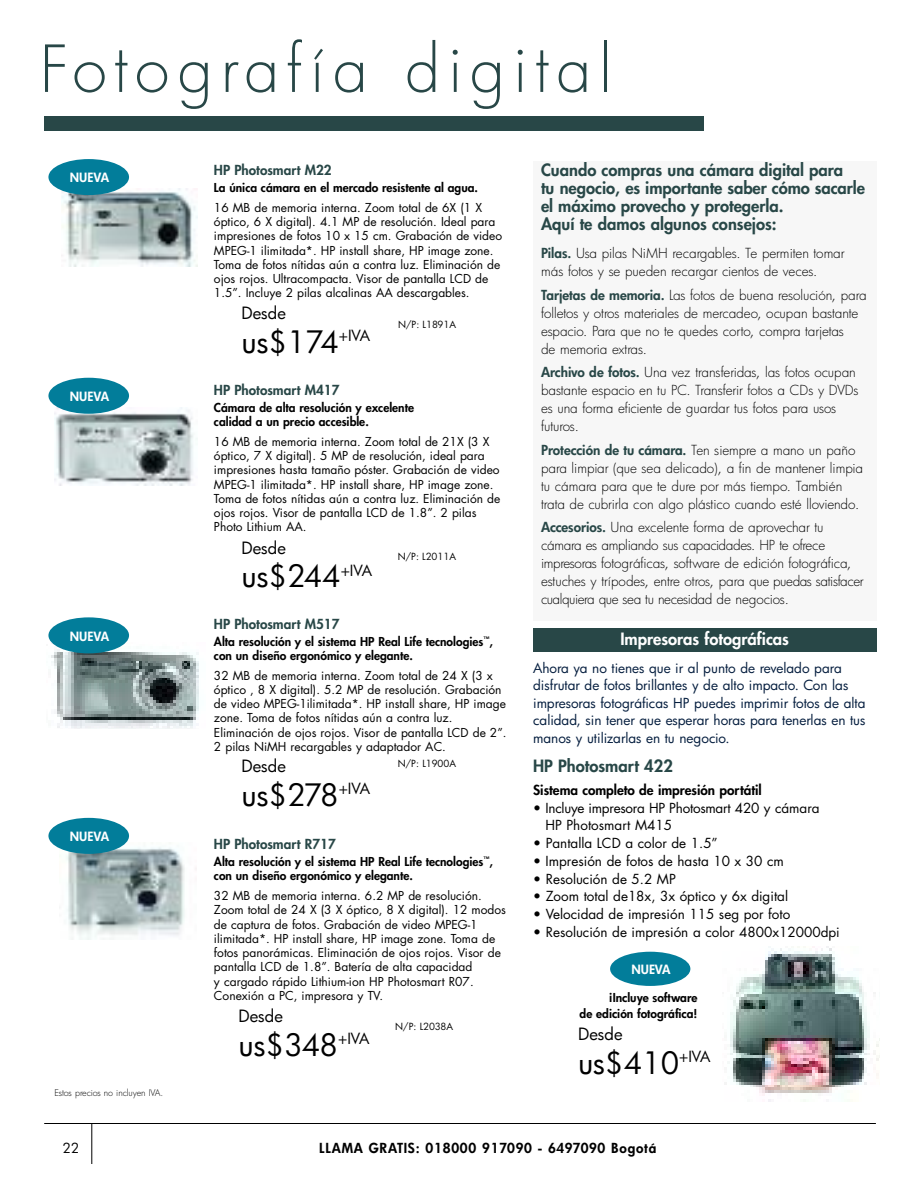
<style>
.page{position:relative;width:918px;height:1188px;background:#fff}
.page>*{position:absolute;margin:0;border:0;box-sizing:border-box;transform-origin:0 0}
.t1{font:300 63px "Futura";letter-spacing:.125em;color:#284747}
.t2{font:30px "Futura";letter-spacing:-.01em;color:#000}
.t3{font:800 16.5px/18px "Futura LT";color:#284747}
.t4{font:16.5px "Futura";color:#000}
.t5{font:800 16.5px "Futura LT";color:#fff}
.t6{font:300 13.5px/18px "Futura";letter-spacing:-.01em;color:#000}
.t7{font:13.5px/17.5px "Futura";letter-spacing:-.005em;color:#051e3f}
.t8{font:13.5px "Futura LT";color:#000}
.t9{font:800 13.5px "Futura LT";color:#284747}
.t10{font:13.5px/17.7px "Futura LT";letter-spacing:-.02em;color:#000}
.t11{font:800 13.5px "Futura";letter-spacing:.06em;color:#000}
.t12{font:800 13.5px "Futura LT";color:#000}
.t13{font:13.5px "Futura";color:#000}
.t14{font:800 12.45px "Futura";letter-spacing:-.005em;color:#fff}
.t15{font:12px/14.2px "Futura LT";color:#000}
.t16{font:800 12px/14.2px "Futura LT";color:#000}
.t17{font:800 12px/15.6px "Futura";color:#000;text-align:right}
.t18{font:9.6px "Futura";color:#000}
.t19{font:300 9px "Futura";letter-spacing:-.01em;color:#000}
.s1{font-weight:800;color:#284747}
</style>
<div class="page">
<img style="left:51px;top:643px;width:148px;height:85px">
<div style="left:533px;top:162px;width:343px;height:459px;background:#f7f7f7"></div>
<hr style="left:44px;top:1123px;width:832px;height:1px;background:#000">
<hr style="left:91px;top:1124px;width:1px;height:40px;background:#000">
<img style="left:724px;top:947px;width:155px;height:155px">
<img style="left:55px;top:407px;width:142px;height:79px">
<div style="left:45px;top:116px;width:659px;height:15px;background:#284747"></div>
<img style="left:61px;top:842px;width:135px;height:97px">
<img style="left:61px;top:188px;width:137px;height:79px">
<div style="left:533px;top:629px;width:343px;height:23px;background:#284747"></div>
<div style="left:610px;top:952px;width:80px;height:34px;background:#027d9a;border-radius:50%"></div>
<div style="left:48px;top:617px;width:81px;height:36px;background:#027d9a;border-radius:50%"></div>
<div style="left:48px;top:159px;width:81px;height:36px;background:#027d9a;border-radius:50%"></div>
<div style="left:48px;top:378px;width:81px;height:36px;background:#027d9a;border-radius:50%"></div>
<div style="left:48px;top:818px;width:81px;height:36px;background:#027d9a;border-radius:50%"></div>
<h1 class="t1" style="left:40px;top:40px;width:573px">Fotografía digital</h1>
<p class="t14" style="left:70px;top:172px;width:41px">NUEVA</p>
<p class="t14" style="left:70px;top:391px;width:41px">NUEVA</p>
<p class="t14" style="left:70px;top:630px;width:41px">NUEVA</p>
<p class="t14" style="left:70px;top:831px;width:41px">NUEVA</p>
<p class="t19" style="left:54px;top:1089px;width:110px">Estos precios no incluyen IVA.</p>
<p class="t9" style="left:214px;top:164px;width:119px">HP Photosmart M22</p>
<p class="t16" style="left:214px;top:182px;width:266px">La única cámara en el mercado resistente al agua.</p>
<p class="t15" style="left:214px;top:201px;width:290px">16 MB de memoria interna. Zoom total de 6X (1 X óptico, 6 X digital). 4.1 MP de resolución. Ideal para impresiones de fotos 10 x 15 cm. Grabación de video MPEG-1 ilimitada*. HP install share, HP image zone.<br>Toma de fotos nítidas aún a contra luz. Eliminación de ojos rojos. Ultracompacta. Visor de pantalla LCD de 1.5”. Incluye 2 pilas alcalinas AA descargables.</p>
<h3 class="t4" style="left:242px;top:305px;width:46px">Desde</h3>
<h2 class="t2" style="left:242px;top:328px;width:130px">us$174<sup>+IVA</sup></h2>
<p class="t18" style="left:398px;top:320px;width:59px">N/P: L1891A</p>
<p class="t9" style="left:214px;top:385px;width:127px">HP Photosmart M417</p>
<p class="t16" style="left:214px;top:402px;width:202px">Cámara de alta resolución y excelente calidad a un precio accesible.</p>
<p class="t15" style="left:214px;top:435px;width:288px">16 MB de memoria interna. Zoom total de 21X (3 X óptico, 7 X digital). 5 MP de resolución, ideal para impresiones hasta tamaño póster. Grabación de video MPEG-1 ilimitada*. HP install share, HP image zone.<br>Toma de fotos nítidas aún a contra luz. Eliminación de ojos rojos. Visor de pantalla LCD de 1.8”. 2 pilas Photo Lithium AA.</p>
<h3 class="t4" style="left:242px;top:540px;width:46px">Desde</h3>
<h2 class="t2" style="left:242px;top:563px;width:132px">us$244<sup>+IVA</sup></h2>
<p class="t18" style="left:398px;top:553px;width:60px">N/P: L2011A</p>
<p class="t9" style="left:214px;top:619px;width:127px">HP Photosmart M517</p>
<p class="t16" style="left:214px;top:636px;width:280px">Alta resolución y el sistema HP Real Life tecnologies<sup>™</sup>, con un diseño ergonómico y elegante.</p>
<p class="t15" style="left:214px;top:669px;width:294px">32 MB de memoria interna. Zoom total de 24 X (3 x óptico , 8 X digital). 5.2 MP de resolución. Grabación de video MPEG-1ilimitada*. HP install share, HP image zone. Toma de fotos nítidas aún a contra luz.<br>Eliminación de ojos rojos. Visor de pantalla LCD de 2”.<br>2 pilas NiMH recargables y adaptador AC.</p>
<h3 class="t4" style="left:242px;top:758px;width:46px">Desde</h3>
<h2 class="t2" style="left:242px;top:781px;width:130px">us$278<sup>+IVA</sup></h2>
<p class="t18" style="left:398px;top:759px;width:60px">N/P: L1900A</p>
<p class="t9" style="left:214px;top:839px;width:123px">HP Photosmart R717</p>
<p class="t16" style="left:214px;top:856px;width:280px">Alta resolución y el sistema HP Real Life tecnologies<sup>™</sup>, con un diseño ergonómico y elegante.</p>
<p class="t15" style="left:214px;top:890px;width:293px">32 MB de memoria interna. 6.2 MP de resolución.<br>Zoom total de 24 X (3 X óptico, 8 X digital). 12 modos de captura de fotos. Grabación de video MPEG-1 ilimitada*. HP install share, HP image zone. Toma de fotos panorámicas. Eliminación de ojos rojos. Visor de pantalla LCD de 1.8”. Batería de alta capacidad<br>y cargado rápido Lithium-ion HP Photosmart R07.<br>Conexión a PC, impresora y TV.</p>
<h3 class="t4" style="left:239px;top:1009px;width:46px">Desde</h3>
<h2 class="t2" style="left:239px;top:1031px;width:132px">us$348<sup>+IVA</sup></h2>
<p class="t18" style="left:395px;top:1022px;width:59px">N/P: L2038A</p>
<h3 class="t3" style="left:541px;top:163px;width:325px">Cuando compras una cámara digital para<br>tu negocio, es importante saber cómo sacarle el máximo provecho y protegerla.<br>Aquí te damos algunos consejos:</h3>
<p class="t6" style="left:541px;top:246px;width:305px"><span class="s1">Pilas.</span> Usa pilas NiMH recargables. Te permiten tomar más fotos y se pueden recargar cientos de veces.</p>
<p class="t6" style="left:541px;top:287px;width:327px"><span class="s1">Tarjetas de memoria.</span> Las fotos de buena resolución, para folletos y otros materiales de mercadeo, ocupan bastante espacio. Para que no te quedes corto, compra tarjetas<br>de memoria extras.</p>
<p class="t6" style="left:541px;top:364px;width:319px"><span class="s1">Archivo de fotos.</span> Una vez transferidas, las fotos ocupan bastante espacio en tu PC. Transferir fotos a CDs y DVDs es una forma eficiente de guardar tus fotos para usos futuros.</p>
<p class="t6" style="left:541px;top:442px;width:324px"><span class="s1">Protección de tu cámara.</span> Ten siempre a mano un paño para limpiar (que sea delicado), a fin de mantener limpia tu cámara para que te dure por más tiempo. También trata de cubrirla con algo plástico cuando esté lloviendo.</p>
<p class="t6" style="left:541px;top:519px;width:324px"><span class="s1">Accesorios.</span> Una excelente forma de aprovechar tu cámara es ampliando sus capacidades. HP te ofrece impresoras fotográficas, software de edición fotográfica, estuches y trípodes, entre otros, para que puedas satisfacer cualquiera que sea tu necesidad de negocios.</p>
<h3 class="t5" style="left:620px;top:633px;width:170px">Impresoras fotográficas</h3>
<p class="t7" style="left:533px;top:660px;width:334px">Ahora ya no tienes que ir al punto de revelado para disfrutar de fotos brillantes y de alto impacto. Con las impresoras fotográficas HP puedes imprimir fotos de alta calidad, sin tener que esperar horas para tenerlas en tus manos y utilizarlas en tu negocio.</p>
<h3 class="t3" style="left:533px;top:759px;width:141px">HP Photosmart 422</h3>
<p class="t12" style="left:533px;top:785px;width:230px">Sistema completo de impresión portátil</p>
<p class="t10" style="left:546px;top:800px;width:276px;text-indent:-12px">• Incluye impresora HP Photosmart 420 y cámara<br>HP Photosmart M415</p>
<p class="t8" style="left:533px;top:837px;width:186px">• Pantalla LCD a color de 1.5”</p>
<p class="t8" style="left:533px;top:855px;width:252px">• Impresión de fotos de hasta 10 x 30 cm</p>
<p class="t8" style="left:533px;top:872px;width:144px">• Resolución de 5.2 MP</p>
<p class="t8" style="left:533px;top:890px;width:256px">• Zoom total de18x, 3x óptico y 6x digital</p>
<p class="t8" style="left:533px;top:908px;width:259px">• Velocidad de impresión 115 seg por foto</p>
<p class="t8" style="left:533px;top:926px;width:308px">• Resolución de impresión a color 4800x12000dpi</p>
<p class="t14" style="left:631px;top:964px;width:41px">NUEVA</p>
<p class="t17" style="left:580px;top:991px;width:119px">¡Incluye software<br>de edición fotográfica!</p>
<h3 class="t4" style="left:578px;top:1027px;width:46px">Desde</h3>
<h2 class="t2" style="left:578px;top:1049px;width:134px">us$410<sup>+IVA</sup></h2>
<p class="t13" style="left:63px;top:1141px;width:18px">22</p>
<p class="t11" style="left:319px;top:1141px;width:339px">LLAMA GRATIS: 018000 917090 - 6497090 Bogotá</p>
</div>
